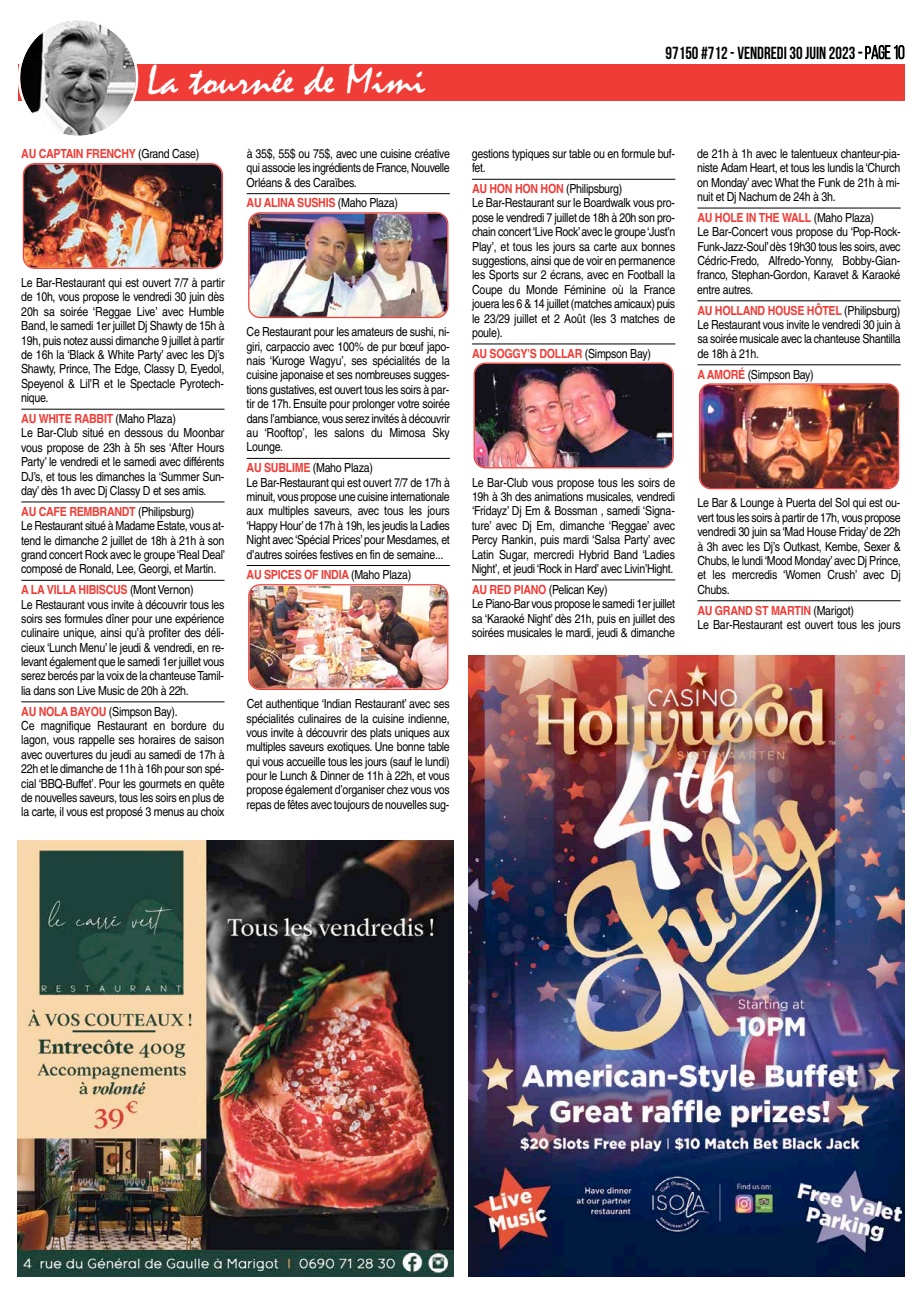
<style>
.page{position:relative;width:922px;height:1294px;background:#fff}
.page>*{position:absolute;margin:0;border:0;box-sizing:border-box;transform-origin:0 0}
.t1{font:42.25px "Mistral";color:#fff;scale:1.07 1}
.t2{font:700 17.5px "Bebas Neue";color:#000;scale:.95 1}
.t3{font:12.5px/14.4px "Helvetica";letter-spacing:-.025em;color:#000;scale:.85 1}
.t4{font:700 12.5px "Helvetica";letter-spacing:-.025em;color:#f03c36;scale:.85 1}
.s1{font-weight:400;color:#000}
.s2{font-weight:700;color:#f03c36}
.s3{font-weight:400}
.s4{font-weight:400;font-size:18.75px}
</style>
<div class="page">
<hr style="left:21px;top:409px;width:203px;height:1px;background:#000">
<hr style="left:21px;top:501px;width:203px;height:1px;background:#000">
<hr style="left:21px;top:580px;width:203px;height:1px;background:#000">
<hr style="left:21px;top:701px;width:203px;height:1px;background:#000">
<hr style="left:246px;top:193px;width:204px;height:1px;background:#000">
<hr style="left:246px;top:458px;width:204px;height:1px;background:#000">
<hr style="left:246px;top:565px;width:204px;height:1px;background:#000">
<hr style="left:472px;top:179px;width:203px;height:1px;background:#000">
<hr style="left:472px;top:343px;width:203px;height:1px;background:#000">
<hr style="left:472px;top:579px;width:203px;height:1px;background:#000">
<hr style="left:697px;top:208px;width:203px;height:1px;background:#000">
<hr style="left:697px;top:300px;width:203px;height:1px;background:#000">
<hr style="left:697px;top:364px;width:203px;height:1px;background:#000">
<hr style="left:697px;top:600px;width:203px;height:1px;background:#000">
<img style="left:23px;top:163px;width:200px;height:106px">
<img style="left:248px;top:212px;width:200px;height:106px">
<img style="left:248px;top:584px;width:200px;height:106px">
<img style="left:473px;top:362px;width:200px;height:106px">
<img style="left:699px;top:383px;width:199px;height:106px">
<div style="left:18px;top:64px;width:886px;height:36px;background:#f03c36"></div>
<svg style="left:18px;top:20px;width:120px;height:116px"></svg>
<svg style="left:858px;top:45px;width:46px;height:14px"></svg>
<img style="left:18px;top:840px;width:436px;height:436px">
<img style="left:468px;top:656px;width:436px;height:620px">
<h1 class="t1" style="left:147px;top:57px;width:262px">La tournée de Mimi</h1>
<p class="t4" style="left:21px;top:144px;width:211px">AU CAPTAIN FRENCHY <span class="s1">(Grand Case)</span></p>
<p class="t3" style="left:246px;top:146px;width:240px;text-align:justify">à 35$, 55$ ou 75$, avec une cuisine créative qui associe les ingrédients de France, Nouvelle Orléans &amp; des Caraïbes.</p>
<p class="t4" style="left:246px;top:193px;width:180px">AU ALINA SUSHIS <span class="s1">(Maho Plaza)</span></p>
<p class="t3" style="left:21px;top:275px;width:241px;text-align:justify">Le Bar-Restaurant qui est ouvert 7/7 à partir de 10h, vous propose le vendredi 30 juin dès 20h sa soirée ‘Reggae Live’ avec Humble Band, le samedi 1er juillet Dj Shawty de 15h à 19h, puis notez aussi dimanche 9 juillet à partir de 16h la ‘Black &amp; White Party’ avec les Dj’s Shawty, Prince, The Edge, Classy D, Eyedol, Speyenol &amp; Lil’R et le Spectacle Pyrotech&shy;nique.</p>
<p class="t3" style="left:21px;top:411px;width:241px"><span class="s2">AU WHITE RABBIT</span> (Maho Plaza)<br>Le Bar-Club situé en dessous du Moonbar vous propose de 23h à 5h ses ‘After Hours Party’ le vendredi et le samedi avec différents DJ’s, et tous les dimanches la ‘Summer Sun&shy;day’ dès 1h avec Dj Classy D et ses amis.</p>
<p class="t3" style="left:21px;top:504px;width:241px"><span class="s2">AU CAFE REMBRANDT</span> (Philipsburg)<br>Le Restaurant situé à Madame Estate, vous at&shy;tend le dimanche 2 juillet de 18h à 21h à son grand concert Rock avec le groupe ‘Real Deal’ composé de Ronald, Lee, Georgi, et Martin.</p>
<p class="t3" style="left:21px;top:582px;width:241px"><span class="s2">A LA VILLA HIBISCUS</span> (Mont Vernon)<br>Le Restaurant vous invite à découvrir tous les soirs ses formules dîner pour une expérience culinaire unique, ainsi qu’à profiter des déli&shy;cieux ‘Lunch Menu’ le jeudi &amp; vendredi, en re&shy;levant également que le samedi 1er juillet vous serez bercés par la voix de la chanteuse Tamil&shy;lia dans son Live Music de 20h à 22h.</p>
<p class="t3" style="left:21px;top:704px;width:241px"><span class="s2">AU NOLA BAYOU</span> (Simpson Bay).<br>Ce magnifique Restaurant en bordure du lagon, vous rappelle ses horaires de saison avec ouvertures du jeudi au samedi de 17h à 22h et le dimanche de 11h à 16h pour son spé&shy;cial ‘BBQ-Buffet’. Pour les gourmets en quête de nouvelles saveurs, tous les soirs en plus de la carte, il vous est proposé 3 menus au choix</p>
<p class="t3" style="left:246px;top:325px;width:241px;text-align:justify">Ce Restaurant pour les amateurs de sushi, ni&shy;giri, carpaccio avec 100% de pur bœuf japo&shy;nais ‘Kuroge Wagyu’, ses spécialités de la cuisine japonaise et ses nombreuses sugges&shy;tions gustatives, est ouvert tous les soirs à par&shy;tir de 17h. Ensuite pour prolonger votre soirée dans l’ambiance, vous serez invités à découvrir au ‘Rooftop’, les salons du Mimosa Sky Lounge.</p>
<p class="t3" style="left:246px;top:460px;width:241px"><span class="s2">AU SUBLIME</span> (Maho Plaza)<br>Le Bar-Restaurant qui est ouvert 7/7 de 17h à minuit, vous propose une cuisine internationale aux multiples saveurs, avec tous les jours ‘Happy Hour’de 17h à 19h, les jeudis la Ladies Night avec ‘Spécial Prices’pour Mesdames, et d’autres soirées festives en fin de semaine...</p>
<p class="t4" style="left:246px;top:565px;width:195px">AU SPICES OF INDIA <span class="s1">(Maho Plaza)</span></p>
<p class="t3" style="left:246px;top:696px;width:241px;text-align:justify">Cet authentique ‘Indian Restaurant’ avec ses spécialités culinaires de la cuisine indienne, vous invite à découvrir des plats uniques aux multiples saveurs exotiques. Une bonne table qui vous accueille tous les jours (sauf le lundi) pour le Lunch &amp; Dinner de 11h à 22h, et vous propose également d’organiser chez vous vos repas de fêtes avec toujours de nouvelles sug-</p>
<h2 class="t2" style="left:665px;top:43px;width:253px">97150 #712 - VENDREDI 30 juin 2023 <span class="s3">-P</span><span class="s4">age 10</span></h2>
<p class="t3" style="left:471px;top:146px;width:240px">gestions typiques sur table ou en formule buf&shy;fet.</p>
<p class="t3" style="left:472px;top:181px;width:241px"><span class="s2">AU HON HON HON</span> (Philipsburg)<br>Le Bar-Restaurant sur le Boardwalk vous pro&shy;pose le vendredi 7 juillet de 18h à 20h son pro&shy;chain concert‘Live Rock’avec le groupe‘Just’n Play’, et tous les jours sa carte aux bonnes suggestions, ainsi que de voir en permanence les Sports sur 2 écrans, avec en Football la Coupe du Monde Féminine où la France jouera les 6 &amp; 14 juillet (matches amicaux) puis le 23/29 juillet et 2 Août (les 3 matches de poule).</p>
<p class="t4" style="left:472px;top:343px;width:212px">AU SOGGY’S DOLLAR <span class="s1">(Simpson Bay)</span></p>
<p class="t3" style="left:697px;top:146px;width:240px;text-align:justify">de 21h à 1h avec le talentueux chanteur-pia&shy;niste Adam Heart, et tous les lundis la ‘Church on Monday’ avec What the Funk de 21h à mi&shy;nuit et Dj Nachum de 24h à 3h.</p>
<p class="t3" style="left:697px;top:210px;width:241px"><span class="s2">AU HOLE IN THE WALL</span> (Maho Plaza)<br>Le Bar-Concert vous propose du ‘Pop-Rock-Funk-Jazz-Soul’dès 19h30 tous les soirs, avec Cédric-Fredo, Alfredo-Yonny, Bobby-Gian&shy;franco, Stephan-Gordon, Karavet &amp; Karaoké entre autres.</p>
<p class="t3" style="left:697px;top:303px;width:241px;text-align:justify"><span class="s2">AU HOLLAND HOUSE HÔTEL</span> (Philipsburg)<br>Le Restaurant vous invite le vendredi 30 juin à sa soirée musicale avec la chanteuse Shantilla de 18h à 21h.</p>
<p class="t3" style="left:697px;top:367px;width:138px"><span class="s2">A AMORÉ</span> (Simpson Bay)</p>
<p class="t3" style="left:471px;top:475px;width:241px;text-align:justify">Le Bar-Club vous propose tous les soirs de 19h à 3h des animations musicales, vendredi ‘Fridayz’ Dj Em &amp; Bossman , samedi ‘Signa&shy;ture’ avec Dj Em, dimanche ‘Reggae’ avec Percy Rankin, puis mardi ‘Salsa Party’ avec Latin Sugar, mercredi Hybrid Band ‘Ladies Night’, et jeudi ‘Rock in Hard’ avec Livin’Hight.</p>
<p class="t3" style="left:471px;top:582px;width:241px"><span class="s2">AU RED PIANO</span> (Pelican Key)<br>Le Piano-Bar vous propose le samedi 1er juillet sa ‘Karaoké Night’ dès 21h, puis en juillet des soirées musicales le mardi, jeudi &amp; dimanche</p>
<p class="t3" style="left:697px;top:496px;width:241px;text-align:justify">Le Bar &amp; Lounge à Puerta del Sol qui est ou&shy;vert tous les soirs à partir de 17h, vous propose vendredi 30 juin sa ‘Mad House Friday’ de 22h à 3h avec les Dj’s Outkast, Kembe, Sexer &amp; Chubs, le lundi ‘Mood Monday’avec Dj Prince, et les mercredis ‘Women Crush’ avec Dj Chubs.</p>
<p class="t3" style="left:697px;top:603px;width:240px"><span class="s2">AU GRAND ST MARTIN</span> (Marigot)<br>Le Bar-Restaurant est ouvert tous les jours</p>
</div>
